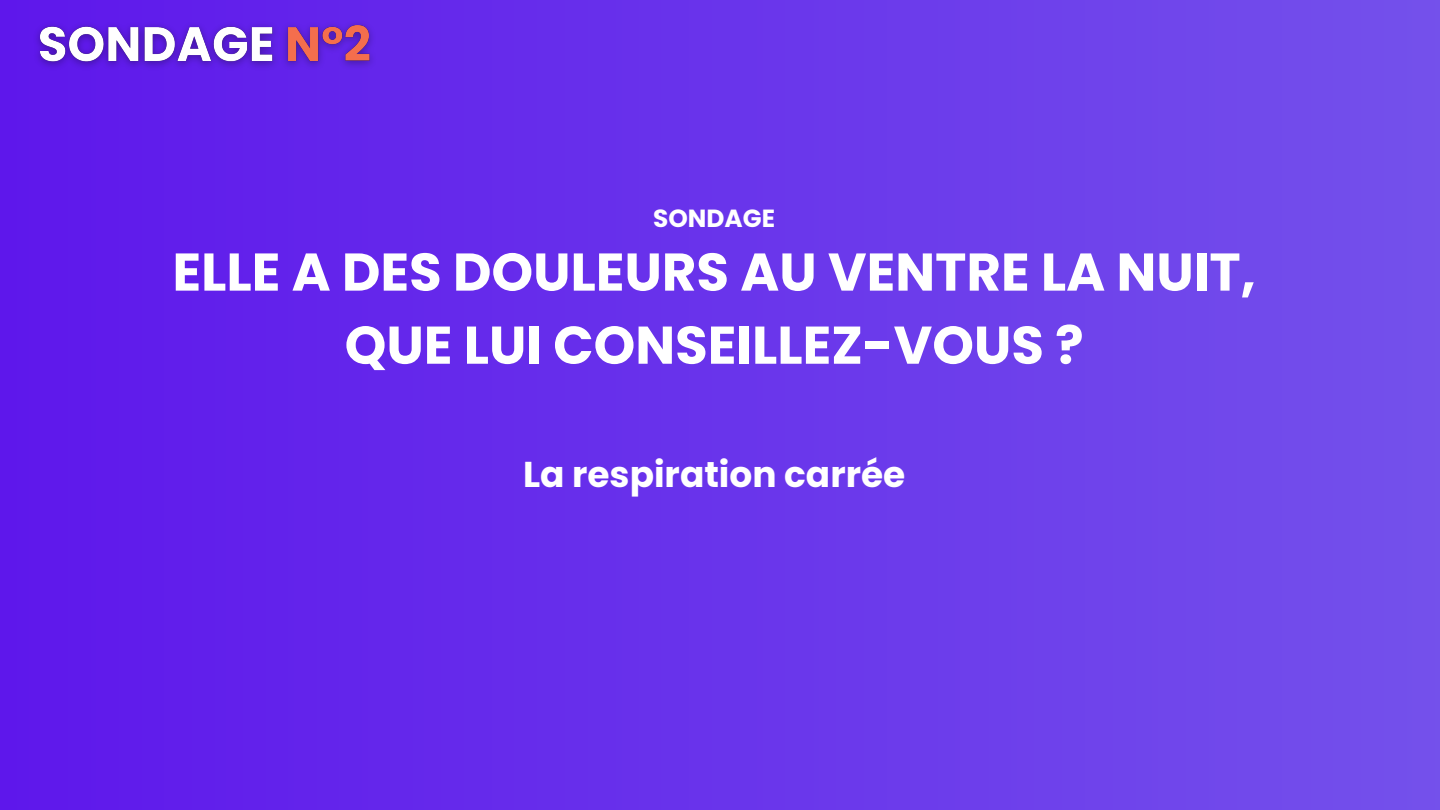
<style>
.page{position:relative;width:1440px;height:810px;background:#fff}
.page>*{position:absolute;margin:0;border:0;box-sizing:border-box;transform-origin:0 0}
.t1{font:700 53px/73.1px "Poppins";color:#fff;text-align:center}
.t2{font:700 35.9px "Poppins";color:#fff}
.t3{font:700 24.8px "Poppins";color:#fff}
</style>
<div class="page">
<div style="left:0;top:0;width:1440px;height:810px;background:linear-gradient(to right,#5e17eb,#7451eb)"></div>
<img style="left:28px;top:11px;width:355px;height:68px">
<p class="t3" style="left:653px;top:201px;width:123px">SONDAGE</p>
<p class="t1" style="left:172px;top:236px;width:1085px">ELLE A DES DOULEURS AU VENTRE LA NUIT,<br>QUE LUI CONSEILLEZ-VOUS ?</p>
<p class="t2" style="left:523px;top:449px;width:384px">La respiration carrée</p>
</div>
